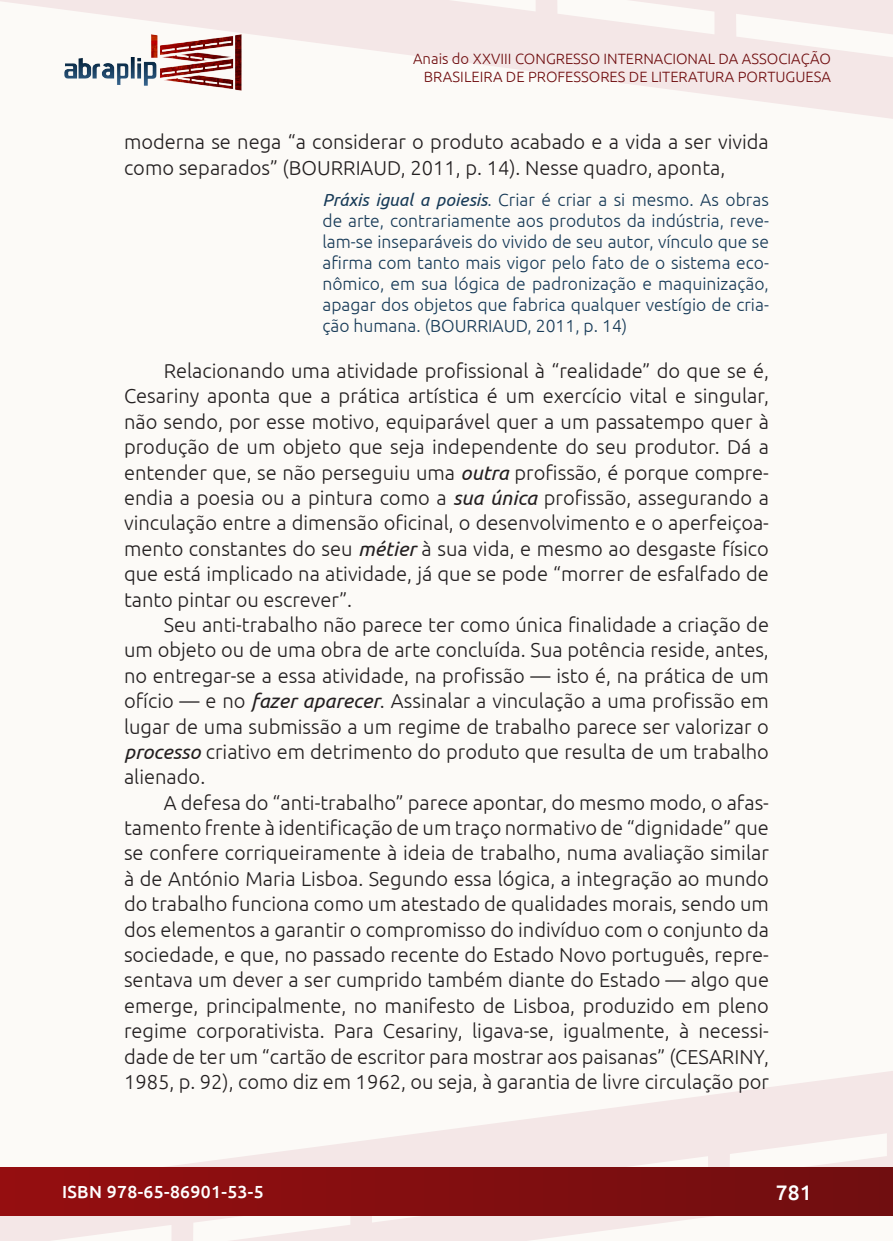
<style>
.page{position:relative;width:893px;height:1241px;background:#fff}
.page>*{position:absolute;margin:0;border:0;box-sizing:border-box;transform-origin:0 0}
.t1{font:500 21px "Ubuntu";color:#fff}
._7_CORPO{font:300 20.12px/25.4px "Ubuntu";color:#231f20;text-align:justify}
._9_CITAÇÃO{font:300 17.5px/21px "Ubuntu";color:#183b58;text-align:justify}
.t2{font:500 17.5px "Ubuntu";letter-spacing:.02em;color:#fff}
.t3{font:300 14.88px/17.8px "Ubuntu";color:#700e10;text-align:right}
.s1{font-weight:400;font-style:italic}
</style>
<div class="page">
<div style="left:0;top:0;width:893px;height:1240px;background:#fcfaf7"></div>
<svg style="left:0;top:1071px;width:893px;height:169px"></svg>
<svg style="left:0;top:0;width:893px;height:119px"></svg>
<div style="left:1px;top:1167px;width:891px;height:47px;background:linear-gradient(to right,#950e10,#700e10)"></div>
<img style="left:62px;top:31px;width:182px;height:62px">
<p class="t3" style="left:413px;top:49px;width:419px">Anais do XXVIII CONGRESSO INTERNACIONAL DA ASSOCIAÇÃO<br>BRASILEIRA DE PROFESSORES DE LITERATURA PORTUGUESA</p>
<p class="_7_CORPO" style="left:124px;top:129px;width:646px">moderna se nega “a considerar o produto acabado e a vida a ser vivida como separados” (BOURRIAUD, 2011, p. 14). Nesse quadro, aponta,</p>
<p class="_9_CITAÇÃO" style="left:322px;top:189px;width:448px"><span class="s1">Práxis igual a poiesis</span>. Criar é criar a si mesmo. As obras de arte, contrariamente aos produtos da indústria, reve&shy;lam-se inseparáveis do vivido de seu autor, vínculo que se afirma com tanto mais vigor pelo fato de o sistema eco&shy;nômico, em sua lógica de padronização e maquinização, apagar dos objetos que fabrica qualquer vestígio de cria&shy;ção humana. (BOURRIAUD, 2011, p. 14)</p>
<p class="_7_CORPO" style="left:124px;top:357px;width:646px;text-indent:40px">Relacionando uma atividade profissional à “realidade” do que se é, Cesariny aponta que a prática artística é um exercício vital e singular, não sendo, por esse motivo, equiparável quer a um passatempo quer à produção de um objeto que seja independente do seu produtor. Dá a entender que, se não perseguiu uma <span class="s1">outra</span> profissão, é porque compre&shy;endia a poesia ou a pintura como a <span class="s1">sua única</span> profissão, assegurando a vinculação entre a dimensão oficinal, o desenvolvimento e o aperfeiçoa&shy;mento constantes do seu <span class="s1">métier</span> à sua vida, e mesmo ao desgaste físico que está implicado na atividade, já que se pode “morrer de esfalfado de tanto pintar ou escrever”.</p>
<p class="_7_CORPO" style="left:124px;top:611px;width:646px;text-indent:40px">Seu anti-trabalho não parece ter como única finalidade a criação de um objeto ou de uma obra de arte concluída. Sua potência reside, antes, no entregar-se a essa atividade, na profissão — isto é, na prática de um ofício — e no <span class="s1">fazer aparecer</span>. Assinalar a vinculação a uma profissão em lugar de uma submissão a um regime de trabalho parece ser valorizar o <span class="s1">processo</span> criativo em detrimento do produto que resulta de um trabalho alienado.</p>
<p class="_7_CORPO" style="left:124px;top:789px;width:646px;text-indent:40px">A defesa do “anti-trabalho” parece apontar, do mesmo modo, o afas&shy;tamento frente à identificação de um traço normativo de “dignidade” que se confere corriqueiramente à ideia de trabalho, numa avaliação similar à de António Maria Lisboa. Segundo essa lógica, a integração ao mundo do trabalho funciona como um atestado de qualidades morais, sendo um dos elementos a garantir o compromisso do indivíduo com o conjunto da sociedade, e que, no passado recente do Estado Novo português, repre&shy;sentava um dever a ser cumprido também diante do Estado — algo que emerge, principalmente, no manifesto de Lisboa, produzido em pleno regime corporativista. Para Cesariny, ligava-se, igualmente, à necessi&shy;dade de ter um “cartão de escritor para mostrar aos paisanas” (CESARINY, 1985, p. 92), como diz em 1962, ou seja, à garantia de livre circulação por</p>
<p class="t2" style="left:62px;top:1180px;width:203px">ISBN 978-65-86901-53-5</p>
<p class="t1" style="left:776px;top:1178px;width:37px">781</p>
</div>
